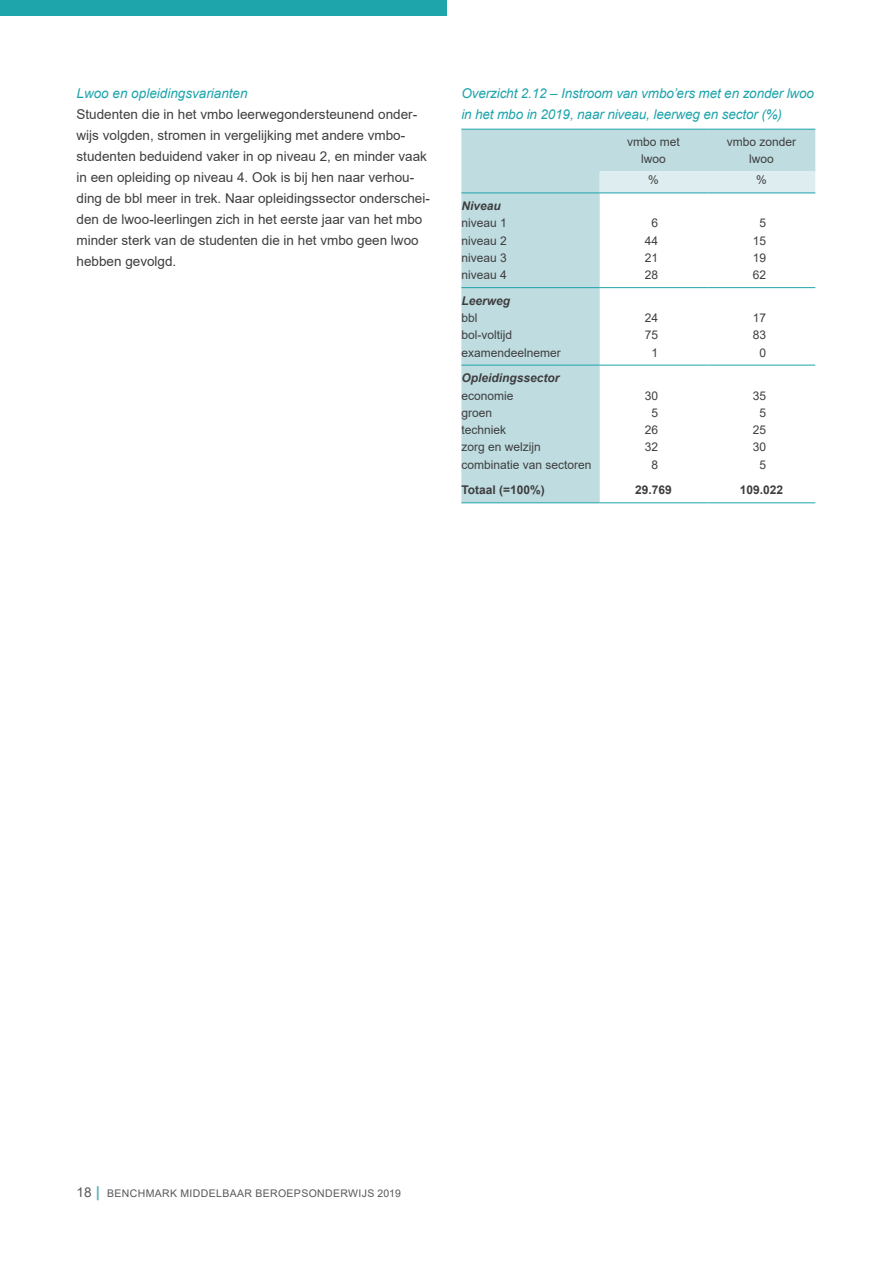
<style>
.page{position:relative;width:893px;height:1263px;background:#fff}
.page>*{position:absolute;margin:0;border:0;box-sizing:border-box;transform-origin:0 0}
.hoofdtekst{font:13.5px/21px "Arial";color:#3e3e3f}
.tabelkop{font:italic 13.5px/21px "Arial";letter-spacing:-.01em;color:#1ea4ab}
.hoofdtekst-2{font:12px/16.5px "Arial";color:#3e3e3f;text-align:center}
.hoofdtekst-3{font:italic 700 12px "Arial";color:#3e3e3f}
.hoofdtekst-4{font:700 12px "Arial";color:#3e3e3f}
.t1{font:10.5px "Arial";letter-spacing:.035em;color:#57585a}
.s1{font-size:13.5px}
.s2{font-weight:700;font-size:15px;color:#5cb1b8}
</style>
<div class="page">
<div style="left:0;top:0;width:446px;height:16px;background:#1ea4ab"></div>
<svg style="left:461px;top:130px;width:354px;height:372px"></svg>
<div style="left:600px;top:171px;width:215px;height:22px;background:#deedef"></div>
<hr style="left:461px;top:502px;width:139px;height:1px;background:#1ea4ab">
<hr style="left:600px;top:502px;width:107px;height:1px;background:#1ea4ab">
<hr style="left:707px;top:502px;width:108px;height:1px;background:#1ea4ab">
<hr style="left:461px;top:365px;width:139px;height:1px;background:#1ea4ab">
<hr style="left:600px;top:365px;width:107px;height:1px;background:#1ea4ab">
<hr style="left:707px;top:365px;width:108px;height:1px;background:#1ea4ab">
<hr style="left:461px;top:193px;width:139px;height:1px;background:#1ca3aa">
<hr style="left:600px;top:193px;width:107px;height:1px;background:#1ca3aa">
<hr style="left:707px;top:193px;width:108px;height:1px;background:#1ca3aa">
<hr style="left:461px;top:129px;width:139px;height:1px;background:#1ca3aa">
<hr style="left:600px;top:129px;width:107px;height:1px;background:#1ca3aa">
<hr style="left:707px;top:129px;width:108px;height:1px;background:#1ca3aa">
<hr style="left:461px;top:287px;width:139px;height:1px;background:#1ca3aa">
<hr style="left:600px;top:287px;width:107px;height:1px;background:#1ca3aa">
<hr style="left:707px;top:287px;width:108px;height:1px;background:#1ca3aa">
<p class="tabelkop" style="left:77px;top:82px;width:173px">Lwoo en opleidingsvarianten</p>
<p class="hoofdtekst" style="left:77px;top:103px;width:355px">Studenten die in het vmbo leerwegondersteunend onder&shy;wijs volgden, stromen in vergelijking met andere vmbo&shy;studenten beduidend vaker in op niveau 2, en minder vaak in een opleiding op niveau 4. Ook is bij hen naar verhou&shy;ding de bbl meer in trek. Naar opleidingssector onderschei&shy;den de lwoo-leerlingen zich in het eerste jaar van het mbo minder sterk van de studenten die in het vmbo geen lwoo hebben gevolgd.</p>
<p class="tabelkop" style="left:461px;top:82px;width:354px">Overzicht 2.12 – Instroom van vmbo’ers met en zonder lwoo in het mbo in 2019, naar niveau, leerweg en sector (%)</p>
<p class="hoofdtekst-2" style="left:627px;top:134px;width:54px">vmbo met lwoo</p>
<p class="hoofdtekst-2" style="left:727px;top:134px;width:71px">vmbo zonder lwoo</p>
<p class="hoofdtekst-2" style="left:648px;top:172px;width:12px">%</p>
<p class="hoofdtekst-2" style="left:756px;top:172px;width:12px">%</p>
<p class="hoofdtekst-3" style="left:461px;top:198px;width:41px">Niveau</p>
<p class="hoofdtekst-2" style="left:461px;top:215px;width:47px">niveau 1</p>
<p class="hoofdtekst-2" style="left:651px;top:215px;width:8px">6</p>
<p class="hoofdtekst-2" style="left:759px;top:215px;width:8px">5</p>
<p class="hoofdtekst-2" style="left:461px;top:232px;width:47px">niveau 2</p>
<p class="hoofdtekst-2" style="left:645px;top:232px;width:15px">44</p>
<p class="hoofdtekst-2" style="left:753px;top:232px;width:15px">15</p>
<p class="hoofdtekst-2" style="left:461px;top:249px;width:47px">niveau 3</p>
<p class="hoofdtekst-2" style="left:645px;top:249px;width:15px">21</p>
<p class="hoofdtekst-2" style="left:753px;top:249px;width:15px">19</p>
<p class="hoofdtekst-2" style="left:461px;top:267px;width:47px">niveau 4</p>
<p class="hoofdtekst-2" style="left:645px;top:267px;width:15px">28</p>
<p class="hoofdtekst-2" style="left:753px;top:267px;width:15px">62</p>
<p class="hoofdtekst-3" style="left:461px;top:293px;width:50px">Leerweg</p>
<p class="hoofdtekst-2" style="left:461px;top:310px;width:18px">bbl</p>
<p class="hoofdtekst-2" style="left:645px;top:310px;width:15px">24</p>
<p class="hoofdtekst-2" style="left:753px;top:310px;width:15px">17</p>
<p class="hoofdtekst-2" style="left:461px;top:327px;width:52px">bol-voltijd</p>
<p class="hoofdtekst-2" style="left:645px;top:327px;width:15px">75</p>
<p class="hoofdtekst-2" style="left:753px;top:327px;width:15px">83</p>
<p class="hoofdtekst-2" style="left:461px;top:344px;width:101px">examendeelnemer</p>
<p class="hoofdtekst-2" style="left:651px;top:344px;width:8px">1</p>
<p class="hoofdtekst-2" style="left:759px;top:344px;width:8px">0</p>
<p class="hoofdtekst-3" style="left:461px;top:370px;width:100px">Opleidingssector</p>
<p class="hoofdtekst-2" style="left:461px;top:387px;width:54px">economie</p>
<p class="hoofdtekst-2" style="left:645px;top:387px;width:15px">30</p>
<p class="hoofdtekst-2" style="left:753px;top:387px;width:15px">35</p>
<p class="hoofdtekst-2" style="left:461px;top:404px;width:32px">groen</p>
<p class="hoofdtekst-2" style="left:651px;top:404px;width:8px">5</p>
<p class="hoofdtekst-2" style="left:759px;top:404px;width:8px">5</p>
<p class="hoofdtekst-2" style="left:461px;top:421px;width:46px">techniek</p>
<p class="hoofdtekst-2" style="left:645px;top:421px;width:15px">26</p>
<p class="hoofdtekst-2" style="left:753px;top:421px;width:15px">25</p>
<p class="hoofdtekst-2" style="left:461px;top:439px;width:81px">zorg en welzijn</p>
<p class="hoofdtekst-2" style="left:645px;top:439px;width:15px">32</p>
<p class="hoofdtekst-2" style="left:753px;top:439px;width:15px">30</p>
<p class="hoofdtekst-2" style="left:461px;top:456px;width:132px">combinatie van sectoren</p>
<p class="hoofdtekst-2" style="left:651px;top:456px;width:8px">8</p>
<p class="hoofdtekst-2" style="left:759px;top:456px;width:8px">5</p>
<p class="hoofdtekst-4" style="left:461px;top:482px;width:85px">Totaal (=100%)</p>
<p class="hoofdtekst-4" style="left:635px;top:482px;width:38px">29.769</p>
<p class="hoofdtekst-4" style="left:740px;top:482px;width:45px">109.022</p>
<p class="t1" style="left:77px;top:1186px;width:326px"><span class="s1">18</span> <span class="s2">|</span> BENCHMARK MIDDELBAAR BEROEPSONDERWIJS 2019</p>
</div>
